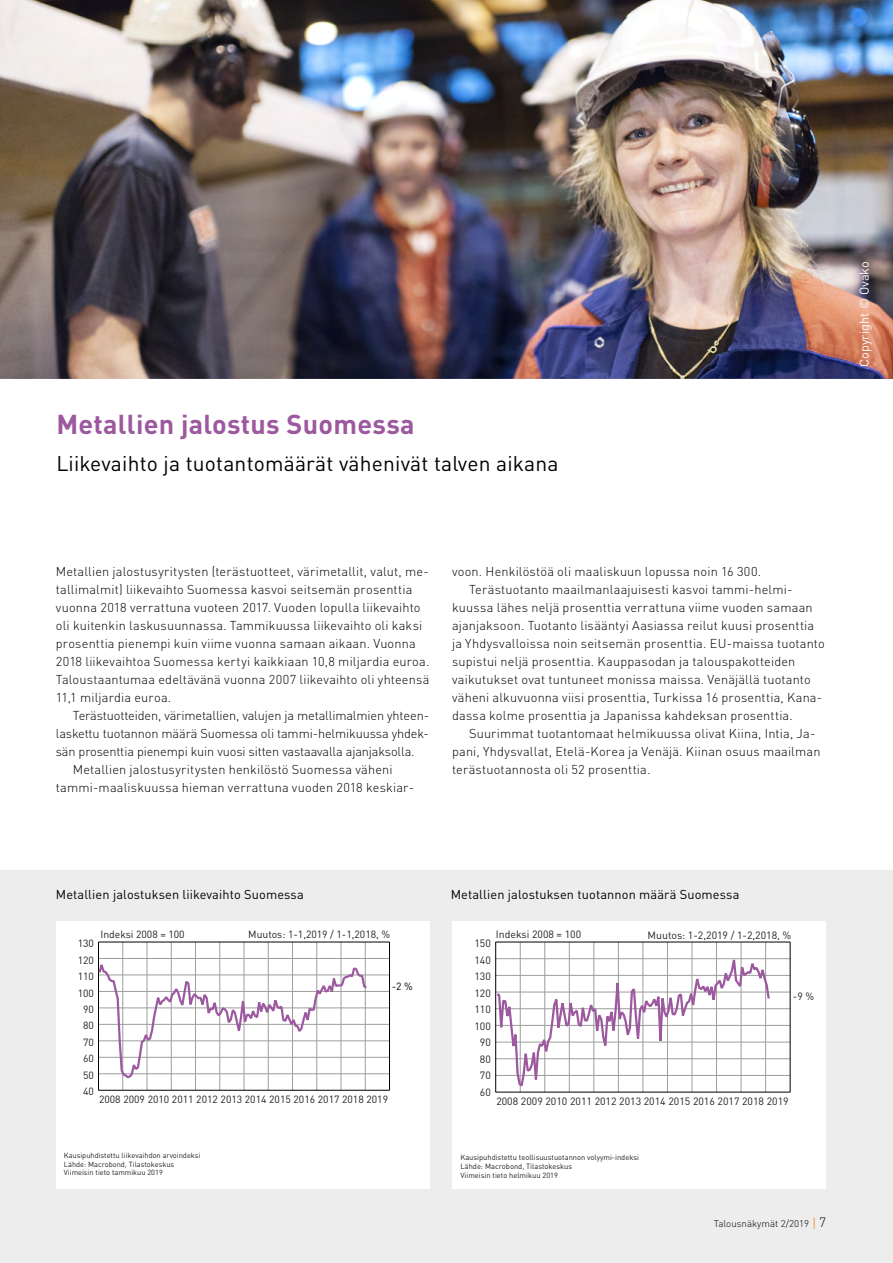
<style>
.page{position:relative;width:893px;height:1263px;background:#fff}
.page>*{position:absolute;margin:0;border:0;box-sizing:border-box;transform-origin:0 0}
.t1{font:700 27px "DIN Pro";letter-spacing:.01em;color:#9d599f}
.t2{font:21px "DIN Pro";letter-spacing:.01em;color:#000}
.t3{font:300 12.75px/18px "DIN Pro";letter-spacing:.01em;color:#000}
.t4{font:300 12.75px "DIN Pro";letter-spacing:-.01em;color:#000}
.t5{font:12.75px "DIN Pro";letter-spacing:.01em;color:#000}
.t6{font:12.75px "DIN Pro";color:#fff}
.t7{font:10.5px "DIN Pro";color:#232021}
.t8{font:10.35px "DIN Pro";color:#232021}
.t9{font:10.35px "DIN Pro";color:#000}
.t10{font:300 9.6px "DIN Pro";color:#000}
.t11{font:7.5px/9px "DIN Pro";color:#232021}
.t12{font:7.35px/8.9px "DIN Pro";color:#232021}
.s1{font-weight:400;font-size:13.35px;color:#f49a4d}
.s2{font-size:13.35px}
</style>
<div class="page">
<div style="left:0;top:871px;width:893px;height:392px;background:#ededed"></div>
<div style="left:56px;top:921px;width:374px;height:268px;background:#fff"></div>
<div style="left:452px;top:921px;width:374px;height:268px;background:#fff"></div>
<img style="left:0;top:0;width:893px;height:379px">
<hr style="left:99px;top:1073px;width:290px;height:1px;background:#9d9d9c">
<hr style="left:99px;top:1057px;width:290px;height:1px;background:#9d9d9c">
<hr style="left:99px;top:1040px;width:290px;height:1px;background:#9d9d9c">
<hr style="left:99px;top:1024px;width:290px;height:1px;background:#9d9d9c">
<hr style="left:99px;top:1008px;width:290px;height:1px;background:#9d9d9c">
<hr style="left:99px;top:991px;width:290px;height:1px;background:#9d9d9c">
<hr style="left:99px;top:975px;width:290px;height:1px;background:#9d9d9c">
<hr style="left:99px;top:958px;width:290px;height:1px;background:#9d9d9c">
<hr style="left:122px;top:942px;width:1px;height:148px;background:#9d9d9c">
<hr style="left:147px;top:942px;width:1px;height:148px;background:#9d9d9c">
<hr style="left:171px;top:942px;width:1px;height:148px;background:#9d9d9c">
<hr style="left:195px;top:942px;width:1px;height:148px;background:#9d9d9c">
<hr style="left:219px;top:942px;width:1px;height:148px;background:#9d9d9c">
<hr style="left:244px;top:942px;width:1px;height:148px;background:#9d9d9c">
<hr style="left:268px;top:942px;width:1px;height:148px;background:#9d9d9c">
<hr style="left:292px;top:942px;width:1px;height:148px;background:#9d9d9c">
<hr style="left:316px;top:942px;width:1px;height:148px;background:#9d9d9c">
<hr style="left:365px;top:942px;width:1px;height:148px;background:#9d9d9c">
<hr style="left:341px;top:942px;width:1px;height:148px;background:#9d9d9c">
<hr style="left:389px;top:942px;width:1px;height:148px;background:#000">
<hr style="left:98px;top:942px;width:1px;height:148px;background:#000">
<hr style="left:99px;top:942px;width:290px;height:1px;background:#000">
<hr style="left:99px;top:1090px;width:290px;height:1px;background:#000">
<svg style="left:98px;top:957px;width:270px;height:123px"></svg>
<hr style="left:495px;top:1058px;width:295px;height:1px;background:#9d9d9c">
<hr style="left:495px;top:1075px;width:295px;height:1px;background:#9d9d9c">
<hr style="left:495px;top:1042px;width:295px;height:1px;background:#9d9d9c">
<hr style="left:495px;top:1025px;width:295px;height:1px;background:#9d9d9c">
<hr style="left:495px;top:1008px;width:295px;height:1px;background:#9d9d9c">
<hr style="left:495px;top:992px;width:295px;height:1px;background:#9d9d9c">
<hr style="left:495px;top:975px;width:295px;height:1px;background:#9d9d9c">
<hr style="left:495px;top:958px;width:295px;height:1px;background:#9d9d9c">
<hr style="left:520px;top:942px;width:1px;height:150px;background:#9d9d9c">
<hr style="left:544px;top:942px;width:1px;height:150px;background:#9d9d9c">
<hr style="left:569px;top:942px;width:1px;height:150px;background:#9d9d9c">
<hr style="left:594px;top:942px;width:1px;height:150px;background:#9d9d9c">
<hr style="left:618px;top:942px;width:1px;height:150px;background:#9d9d9c">
<hr style="left:643px;top:942px;width:1px;height:150px;background:#9d9d9c">
<hr style="left:667px;top:942px;width:1px;height:150px;background:#9d9d9c">
<hr style="left:692px;top:942px;width:1px;height:150px;background:#9d9d9c">
<hr style="left:716px;top:942px;width:1px;height:150px;background:#9d9d9c">
<hr style="left:765px;top:942px;width:1px;height:150px;background:#9d9d9c">
<hr style="left:741px;top:942px;width:1px;height:150px;background:#9d9d9c">
<hr style="left:790px;top:942px;width:1px;height:150px;background:#000">
<hr style="left:495px;top:1092px;width:295px;height:1px;background:#000">
<hr style="left:495px;top:942px;width:295px;height:1px;background:#000">
<hr style="left:495px;top:942px;width:1px;height:150px;background:#000">
<svg style="left:495px;top:944px;width:276px;height:149px"></svg>
<h1 class="t1" style="left:56px;top:403px;width:360px">Metallien jalostus Suomessa</h1>
<h2 class="t2" style="left:56px;top:447px;width:504px">Liikevaihto ja tuotantomäärät vähenivät talven aikana</h2>
<p class="t6" style="left:854px;top:367px;width:107px;rotate:-90deg">Copyright © Ovako</p>
<p class="t3" style="left:56px;top:562px;width:375px">Metallien jalostusyritysten (terästuotteet, värimetallit, valut, me&shy;tallimalmit) liikevaihto Suomessa kasvoi seitsemän prosenttia vuonna 2018 verrattuna vuoteen 2017. Vuoden lopulla liikevaihto oli kuitenkin laskusuunnassa. Tammikuussa liikevaihto oli kaksi prosenttia pienempi kuin viime vuonna samaan aikaan. Vuonna 2018 liikevaihtoa Suomessa kertyi kaikkiaan 10,8 miljardia euroa.<br>Taloustaantumaa edeltävänä vuonna 2007 liikevaihto oli yhteensä 11,1 miljardia euroa.</p>
<p class="t4" style="left:73px;top:706px;width:358px">Terästuotteiden, värimetallien, valujen ja metallimalmien yhteen-</p>
<p class="t4" style="left:56px;top:724px;width:375px">laskettu tuotannon määrä Suomessa oli tammi-helmikuussa yhdek-</p>
<p class="t4" style="left:56px;top:742px;width:360px">sän prosenttia pienempi kuin vuosi sitten vastaavalla ajanjaksolla.</p>
<p class="t3" style="left:73px;top:760px;width:321px">Metallien jalostusyritysten henkilöstö Suomessa väheni</p>
<p class="t3" style="left:56px;top:778px;width:360px">tammi-maaliskuussa hieman verrattuna vuoden 2018 keskiar-</p>
<p class="t3" style="left:452px;top:562px;width:311px">voon. Henkilöstöä oli maaliskuun lopussa noin 16 300.</p>
<p class="t3" style="left:469px;top:580px;width:325px">Terästuotanto maailmanlaajuisesti kasvoi tammi-helmi-</p>
<p class="t3" style="left:452px;top:598px;width:362px">kuussa lähes neljä prosenttia verrattuna viime vuoden samaan</p>
<p class="t3" style="left:452px;top:616px;width:364px">ajanjaksoon. Tuotanto lisääntyi Aasiassa reilut kuusi prosenttia</p>
<p class="t3" style="left:452px;top:634px;width:374px">ja Yhdysvalloissa noin seitsemän prosenttia. EU-maissa tuotanto</p>
<p class="t3" style="left:452px;top:652px;width:345px">supistui neljä prosenttia. Kauppasodan ja talouspakotteiden</p>
<p class="t3" style="left:452px;top:670px;width:360px">vaikutukset ovat tuntuneet monissa maissa. Venäjällä tuotanto</p>
<p class="t3" style="left:452px;top:688px;width:372px">väheni alkuvuonna viisi prosenttia, Turkissa 16 prosenttia, Kana-</p>
<p class="t3" style="left:452px;top:706px;width:342px">dassa kolme prosenttia ja Japanissa kahdeksan prosenttia.</p>
<p class="t3" style="left:469px;top:724px;width:348px">Suurimmat tuotantomaat helmikuussa olivat Kiina, Intia, Ja-</p>
<p class="t3" style="left:452px;top:742px;width:370px">pani, Yhdysvallat, Etelä-Korea ja Venäjä. Kiinan osuus maailman</p>
<p class="t3" style="left:452px;top:760px;width:200px">terästuotannosta oli 52 prosenttia.</p>
<p class="t5" style="left:56px;top:884px;width:249px">Metallien jalostuksen liikevaihto Suomessa</p>
<p class="t5" style="left:451px;top:884px;width:290px">Metallien jalostuksen tuotannon määrä Suomessa</p>
<p class="t8" style="left:78px;top:935px;width:18px">130</p>
<p class="t8" style="left:100px;top:927px;width:86px">Indeksi 2008 = 100</p>
<p class="t8" style="left:248px;top:927px;width:143px">Muutos: 1-1,2019 / 1-1,2018, %</p>
<p class="t7" style="left:496px;top:927px;width:87px">Indeksi 2008 = 100</p>
<p class="t7" style="left:474px;top:935px;width:18px">150</p>
<p class="t7" style="left:648px;top:927px;width:145px">Muutos: 1-2,2019 / 1-2,2018, %</p>
<p class="t8" style="left:78px;top:952px;width:18px">120</p>
<p class="t7" style="left:474px;top:952px;width:18px">140</p>
<p class="t8" style="left:78px;top:968px;width:18px">110</p>
<p class="t7" style="left:474px;top:968px;width:18px">130</p>
<p class="t8" style="left:78px;top:985px;width:18px">100</p>
<p class="t9" style="left:392px;top:978px;width:23px">-2 %</p>
<p class="t7" style="left:474px;top:985px;width:18px">120</p>
<p class="t7" style="left:793px;top:988px;width:23px">-9 %</p>
<p class="t8" style="left:83px;top:1001px;width:12px">90</p>
<p class="t7" style="left:474px;top:1001px;width:18px">110</p>
<p class="t8" style="left:83px;top:1018px;width:12px">80</p>
<p class="t7" style="left:474px;top:1018px;width:18px">100</p>
<p class="t8" style="left:83px;top:1034px;width:12px">70</p>
<p class="t7" style="left:480px;top:1034px;width:12px">90</p>
<p class="t8" style="left:83px;top:1051px;width:12px">60</p>
<p class="t7" style="left:480px;top:1051px;width:12px">80</p>
<p class="t8" style="left:83px;top:1067px;width:12px">50</p>
<p class="t7" style="left:480px;top:1067px;width:12px">70</p>
<p class="t8" style="left:83px;top:1084px;width:12px">40</p>
<p class="t8" style="left:99px;top:1091px;width:291px">2008 2009 2010 2011 2012 2013 2014 2015 2016 2017 2018 2019</p>
<p class="t7" style="left:480px;top:1084px;width:12px">60</p>
<p class="t7" style="left:496px;top:1093px;width:294px">2008 2009 2010 2011 2012 2013 2014 2015 2016 2017 2018 2019</p>
<p class="t12" style="left:64px;top:1150px;width:138px">Kausipuhdistettu liikevaihdon arvoindeksi<br>Lähde: Macrobond, Tilastokeskus<br>Viimeisin tieto tammikuu 2019</p>
<p class="t11" style="left:460px;top:1152px;width:180px">Kausipuhdistettu teollisuustuotannon volyymi-indeksi<br>Lähde: Macrobond, Tilastokeskus<br>Viimeisin tieto helmikuu 2019</p>
<p class="t10" style="left:714px;top:1216px;width:114px">Talousnäkymät 2/2019 <span class="s1">|</span> <span class="s2">7</span></p>
</div>
